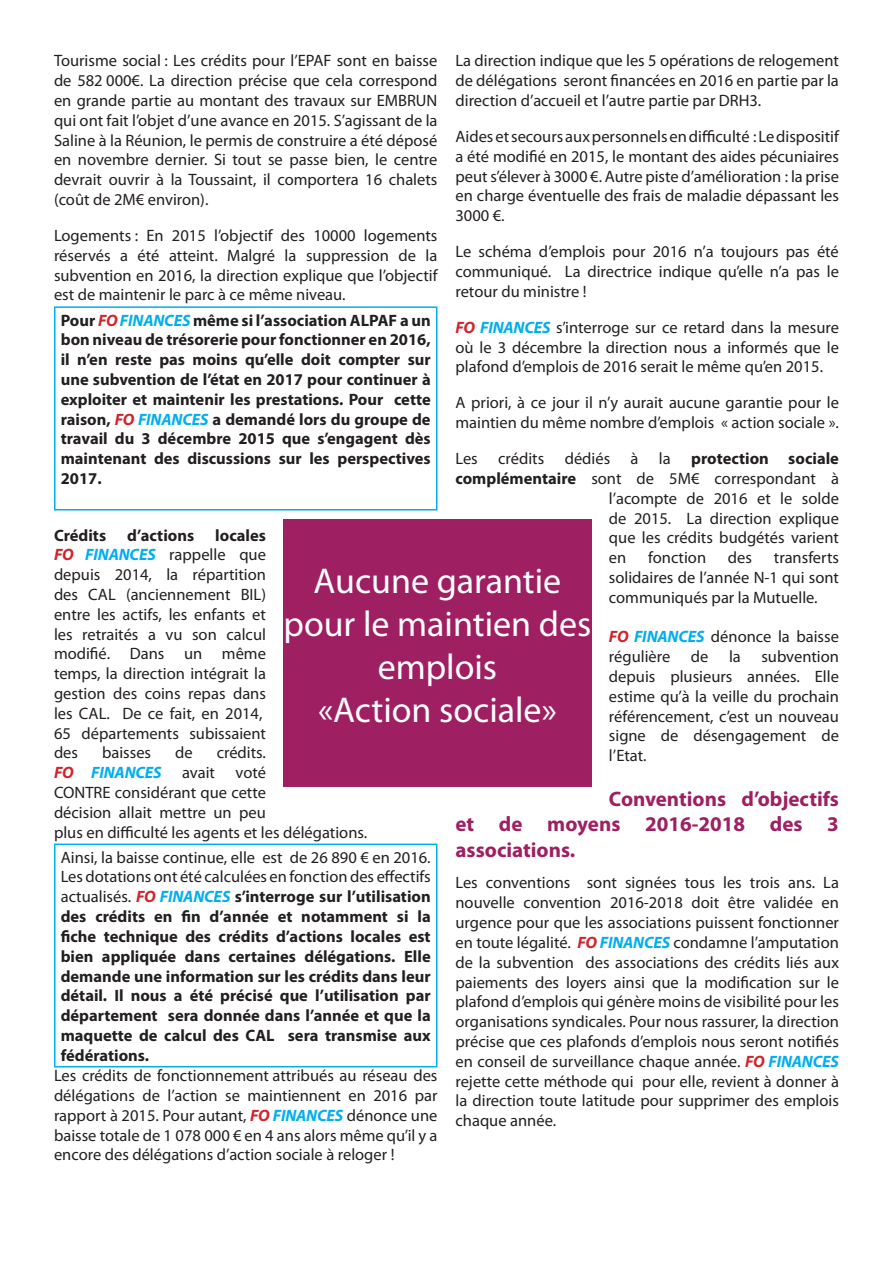
<style>
.page{position:relative;width:893px;height:1263px;background:#fff}
.page>*{position:absolute;margin:0;border:0;box-sizing:border-box;transform-origin:0 0}
.t1{font:36px/43.2px "Myriad Pro";color:#fff;text-align:center}
.Paragraphe_de_liste{font:700 21px/25.2px "Myriad Pro";color:#9e1f62;text-align:justify}
.t2{font:16.5px/19.8px "Myriad Pro";color:#231f20;text-align:justify}
.t3{font:700 16.5px/19.8px "Myriad Pro";color:#231f20;text-align:justify}
.s1{font-style:italic;color:#d1232a}
.s2{font-style:italic;color:#00aeef}
.s3{font-weight:700;font-style:italic;color:#d1232a}
.s4{font-weight:700;font-style:italic;color:#00aeef}
.s5{font-weight:700}
.s6{font-weight:400}
</style>
<div class="page">
<hr style="left:54px;top:306px;width:383px;height:2px;background:#00aeef">
<hr style="left:54px;top:308px;width:2px;height:201px;background:#00aeef">
<hr style="left:436px;top:308px;width:1px;height:201px;background:#00aeef">
<hr style="left:54px;top:509px;width:383px;height:1px;background:#00aeef">
<hr style="left:54px;top:843px;width:383px;height:2px;background:#00aeef">
<hr style="left:54px;top:845px;width:2px;height:221px;background:#00aeef">
<hr style="left:436px;top:845px;width:1px;height:221px;background:#00aeef">
<hr style="left:54px;top:1066px;width:383px;height:1px;background:#00aeef">
<div style="left:283px;top:519px;width:309px;height:268px;background:#9e1f62"></div>
<p class="t2" style="left:54px;top:51px;width:385px">Tourisme social : Les crédits pour l’EPAF sont en baisse de 582 000€. La direction précise que cela correspond en grande partie au montant des travaux sur EMBRUN qui ont fait l’objet d’une avance en 2015. S’agissant de la Saline à la Réunion, le permis de construire a été déposé en novembre dernier. Si tout se passe bien, le centre devrait ouvrir à la Toussaint, il comportera 16 chalets (coût de 2M€ environ).</p>
<p class="t2" style="left:54px;top:225px;width:385px">Logements : En 2015 l’objectif des 10000 logements réservés a été atteint. Malgré la suppression de la subvention en 2016, la direction explique que l’objectif est de maintenir le parc à ce même niveau.</p>
<p class="t3" style="left:61px;top:310px;width:371px">Pour <span class="s1">FO</span> <span class="s2">FINANCES</span> même si l’association ALPAF a un bon niveau de trésorerie pour fonctionner en 2016, il n’en reste pas moins qu’elle doit compter sur une subvention de l’état en 2017 pour continuer à exploiter et maintenir les prestations. Pour cette raison, <span class="s1">FO</span> <span class="s2">FINANCES</span> a demandé lors du groupe de travail du 3 décembre 2015 que s’engagent dès maintenant des discussions sur les perspectives 2017.</p>
<p class="t2" style="left:455px;top:51px;width:385px">La direction indique que les 5 opérations de relogement de délégations seront financées en 2016 en partie par la direction d’accueil et l’autre partie par DRH3.</p>
<p class="t2" style="left:455px;top:126px;width:385px">Aides et secours aux personnels en difficulté : Le dispositif a été modifié en 2015, le montant des aides pécuniaires peut s’élever à 3000 €. Autre piste d’amélioration : la prise en charge éventuelle des frais de maladie dépassant les 3000 €.</p>
<p class="t2" style="left:455px;top:241px;width:385px">Le schéma d’emplois pour 2016 n’a toujours pas été communiqué. La directrice indique qu’elle n’a pas le retour du ministre !</p>
<p class="t2" style="left:455px;top:317px;width:385px"><span class="s3">FO</span> <span class="s4">FINANCES</span> s’interroge sur ce retard dans la mesure où le 3 décembre la direction nous a informés que le plafond d’emplois de 2016 serait le même qu’en 2015.</p>
<p class="t2" style="left:455px;top:393px;width:385px">A priori, à ce jour il n’y aurait aucune garantie pour le maintien du même nombre d’emplois « action sociale ».</p>
<p class="t2" style="left:455px;top:448px;width:385px">Les crédits dédiés à la <span class="s5">protection sociale</span></p>
<p class="t2" style="left:455px;top:468px;width:385px"><span class="s5">complémentaire</span> sont de 5M€ correspondant à</p>
<p class="t2" style="left:609px;top:488px;width:232px">l’acompte de 2016 et le solde</p>
<p class="t2" style="left:609px;top:508px;width:231px">de 2015. La direction explique</p>
<p class="t2" style="left:609px;top:528px;width:232px">que les crédits budgétés varient</p>
<p class="t2" style="left:609px;top:547px;width:19px">en</p>
<p class="t2" style="left:648px;top:547px;width:59px">fonction</p>
<p class="t2" style="left:728px;top:547px;width:26px">des</p>
<p class="t2" style="left:54px;top:525px;width:214px;text-align:left;text-indent:161px"><span class="s5">locales<br></span><span class="s3">FO</span> <span class="s4">FINANCES</span> rappelle que depuis 2014, la répartition des CAL (anciennement BIL) entre les actifs, les enfants et les retraités a vu son calcul modifié. Dans un même temps, la direction intégrait la gestion des coins repas dans les CAL. De ce fait, en 2014,<br>65 départements subissaient des</p>
<p class="t3" style="left:54px;top:524px;width:54px">Crédits</p>
<p class="t3" style="left:127px;top:524px;width:68px">d’actions</p>
<p class="t2" style="left:609px;top:547px;width:232px;text-indent:165px">transferts solidaires de l’année N-1 qui sont communiqués par la Mutuelle.</p>
<p class="t2" style="left:609px;top:627px;width:232px"><span class="s3">FO</span> <span class="s4">FINANCES</span> dénonce la baisse régulière de la subvention depuis plusieurs années. Elle estime qu’à la veille du prochain référencement, c’est un nouveau signe de désengagement de l’Etat.</p>
<p class="Paragraphe_de_liste" style="left:455px;top:786px;width:385px;text-indent:153px">Conventions d’objectifs et de moyens 2016-2018 des 3 associations.</p>
<p class="t2" style="left:455px;top:873px;width:385px">Les conventions sont signées tous les trois ans. La nouvelle convention 2016-2018 doit être validée en urgence pour que les associations puissent fonctionner en toute légalité. <span class="s3">FO</span> <span class="s4">FINANCES</span> condamne l’amputation de la subvention des associations des crédits liés aux paiements des loyers ainsi que la modification sur le plafond d’emplois qui génère moins de visibilité pour les organisations syndicales. Pour nous rassurer, la direction précise que ces plafonds d’emplois nous seront notifiés en conseil de surveillance chaque année. <span class="s3">FO</span> <span class="s4">FINANCES </span>rejette cette méthode qui pour elle, revient à donner à la direction toute latitude pour supprimer des emplois chaque année.</p>
<p class="t1" style="left:284px;top:558px;width:309px">Aucune garantie pour le maintien des emplois</p>
<p class="t1" style="left:318px;top:688px;width:240px">«Action sociale»</p>
<p class="t2" style="left:54px;top:743px;width:315px;text-align:left;text-indent:163px">crédits.<br><span class="s3">FO</span> <span class="s4">FINANCES</span> avait voté<br>CONTRE considérant que cette<br>décision allait mettre un peu<br>plus en difficulté les agents et les délégations.</p>
<p class="t3" style="left:61px;top:847px;width:371px"><span class="s6">Ainsi, la baisse continue, elle est de 26 890 € en 2016.<br>Les dotations ont été calculées en fonction des effectifs actualisés.</span> <span class="s1">FO</span> <span class="s2">FINANCES</span> s’interroge sur l’utilisation des crédits en fin d’année et notamment si la fiche technique des crédits d’actions locales est bien appliquée dans certaines délégations. Elle demande une information sur les crédits dans leur détail. Il nous a été précisé que l’utilisation par département sera donnée dans l’année et que la maquette de calcul des CAL sera transmise aux fédérations.</p>
<p class="t2" style="left:54px;top:1065px;width:385px">Les crédits de fonctionnement attribués au réseau des délégations de l’action se maintiennent en 2016 par rapport à 2015. Pour autant, <span class="s3">FO</span> <span class="s4">FINANCES</span> dénonce une baisse totale de 1 078 000 € en 4 ans alors même qu’il y a encore des délégations d’action sociale à reloger !</p>
<p class="t2" style="left:102px;top:743px;width:51px">baisses</p>
<p class="t2" style="left:175px;top:743px;width:19px">de</p>
</div>
